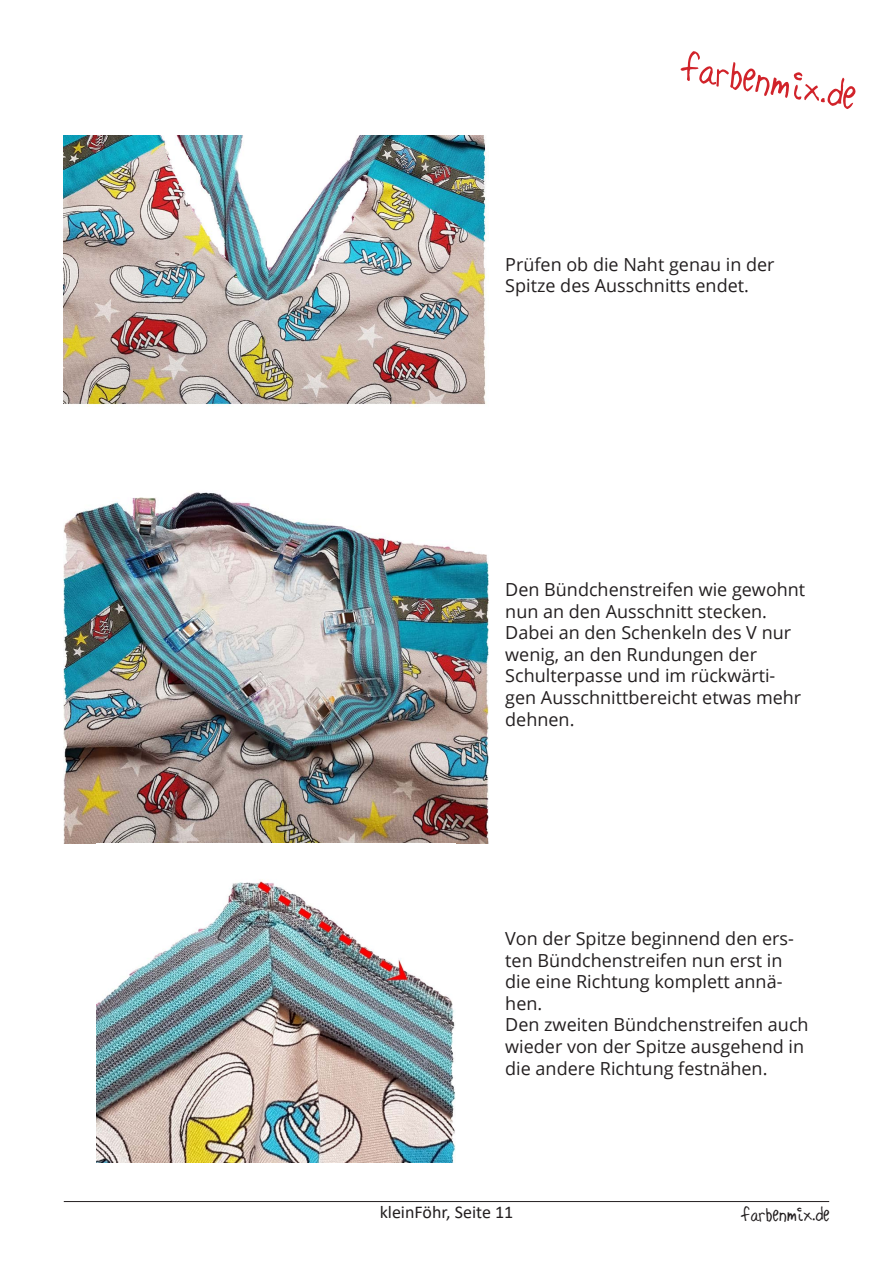
<style>
.page{position:relative;width:893px;height:1263px;background:#fff}
.page>*{position:absolute;margin:0;border:0;box-sizing:border-box;transform-origin:0 0}
.t1{font:45px "Hilde Sharpie";color:#d1232a}
.t2{font:22.5px "Hilde Sharpie";color:#231f20}
.t3{font:18px/21.6px "Open Sans";color:#231f20}
.t4{font:18px "Calibri";color:#231f20}
</style>
<div class="page">
<hr style="left:64px;top:1201px;width:765px;height:1px;background:#231f20">
<img style="left:64px;top:135px;width:423px;height:272px">
<img style="left:64px;top:492px;width:424px;height:351px">
<img style="left:97px;top:879px;width:358px;height:283px">
<h1 class="t1" style="left:688px;top:36px;width:177px;rotate:10deg">farbenmix.de</h1>
<p class="t3" style="left:505px;top:253px;width:271px">Prüfen ob die Naht genau in der<br>Spitze des Ausschnitts endet.</p>
<p class="t3" style="left:505px;top:578px;width:302px">Den Bündchenstreifen wie gewohnt nun an den Ausschnitt stecken.<br>Dabei an den Schenkeln des V nur wenig, an den Rundungen der<br>Schulterpasse und im rückwärti&shy;gen Ausschnittbereicht etwas mehr dehnen.</p>
<p class="t3" style="left:505px;top:927px;width:305px">Von der Spitze beginnend den ers&shy;ten Bündchenstreifen nun erst in die eine Richtung komplett annä&shy;hen.<br>Den zweiten Bündchenstreifen auch wieder von der Spitze ausgehend in die andere Richtung festnähen.</p>
<p class="t4" style="left:380px;top:1200px;width:135px">kleinFöhr, Seite 11</p>
<p class="t2" style="left:742px;top:1199px;width:89px">farbenmix.de</p>
</div>
